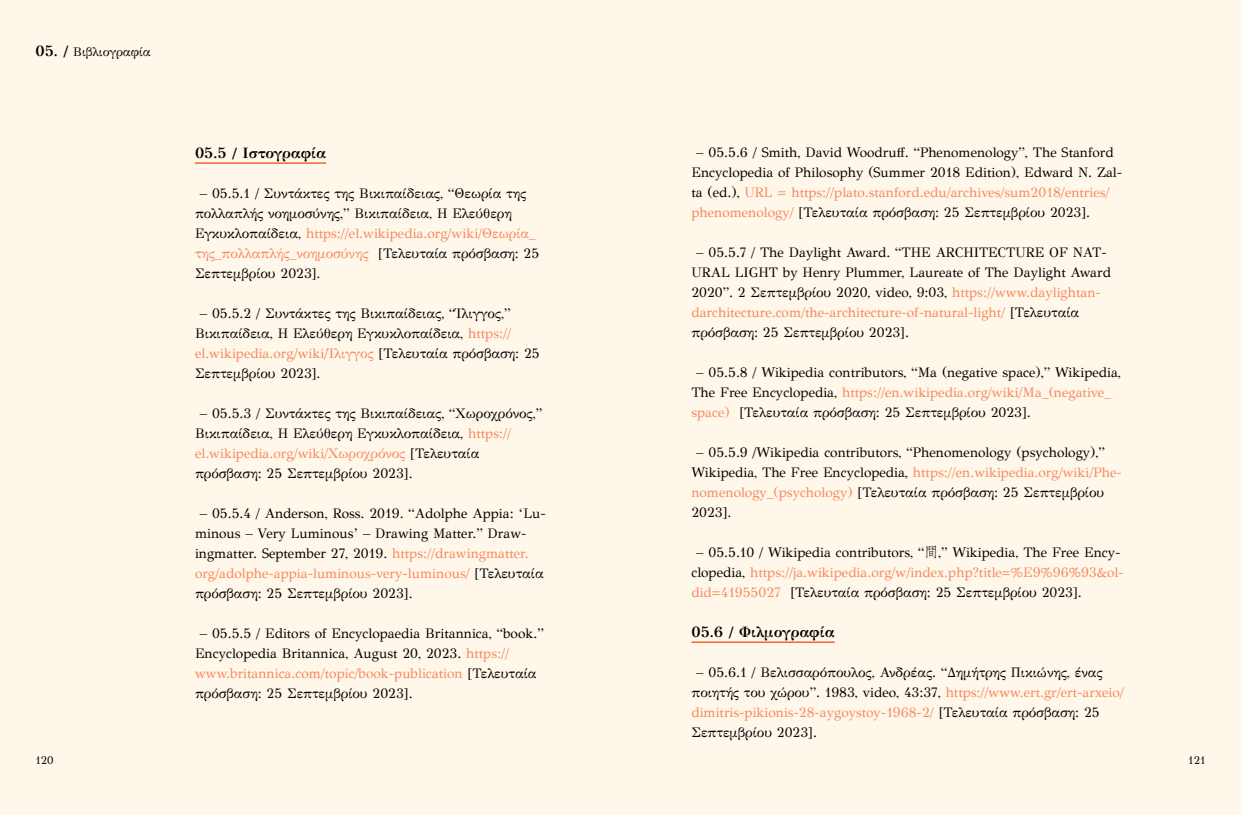
<style>
.page{position:relative;width:1241px;height:815px;background:#fff}
.page>*{position:absolute;margin:0;border:0;box-sizing:border-box;transform-origin:0 0}
.t1{font:700 15px "GFS Didot";color:#000}
.t2{font:13.75px/20px "GFS Didot";color:#000}
.t3{font:12.5px "GFS Didot";color:#000}
.t4{font:11.25px "GFS Didot";color:#000}
.s1{font-weight:700;font-size:15px}
.s2{color:#f7875d}
.s3{font-family:"Adobe Fangsong Std"}
</style>
<div class="page">
<div style="left:0;top:0;width:1240px;height:815px;background:#fff7e9"></div>
<hr style="left:195px;top:162px;width:131px;height:2px;background:#f34705">
<hr style="left:691px;top:642px;width:143px;height:1px;background:#f34705">
<p class="t3" style="left:35px;top:41px;width:117px"><span class="s1">05. /</span> Βιβλιογραφία</p>
<p class="t1" style="left:195px;top:140px;width:133px">05.5 / Ιστογραφία</p>
<p class="t2" style="left:195px;top:182px;width:346px;text-indent:5px">– 05.5.1 / Συντάκτες της Βικιπαίδειας, “Θεωρία της πολλαπλής νοημοσύνης,” Βικιπαίδεια, Η Ελεύθερη Εγκυκλοπαίδεια, <span class="s2">https://el.wikipedia.org/wiki/Θεωρία_ της_πολλαπλής_νοημοσύνης</span> [Τελευταία πρόσβαση: 25<br>Σεπτεμβρίου 2023].</p>
<p class="t2" style="left:195px;top:302px;width:346px;text-indent:5px">– 05.5.2 / Συντάκτες της Βικιπαίδειας, “Ίλιγγος,” Βικιπαίδεια, Η Ελεύθερη Εγκυκλοπαίδεια, <span class="s2">https:// el.wikipedia.org/wiki/Ίλιγγος</span> [Τελευταία πρόσβαση: 25<br>Σεπτεμβρίου 2023].</p>
<p class="t2" style="left:195px;top:402px;width:349px;text-indent:5px">– 05.5.3 / Συντάκτες της Βικιπαίδειας, “Χωροχρόνος,” Βικιπαίδεια, Η Ελεύθερη Εγκυκλοπαίδεια, <span class="s2">https:// el.wikipedia.org/wiki/Χωροχρόνος</span> [Τελευταία πρόσβαση: 25 Σεπτεμβρίου 2023].</p>
<p class="t2" style="left:195px;top:502px;width:352px;text-indent:5px">– 05.5.4 / Anderson, Ross. 2019. “Adolphe Appia: ‘Lu&shy;minous – Very Luminous’ – Drawing Matter.” Draw&shy;ingmatter. September 27, 2019. <span class="s2">https://drawingmatter. org/adolphe-appia-luminous-very-luminous/</span> [Τελευταία πρόσβαση: 25 Σεπτεμβρίου 2023].</p>
<p class="t2" style="left:195px;top:622px;width:350px;text-indent:5px">– 05.5.5 / Editors of Encyclopaedia Britannica, “book.” Encyclopedia Britannica, August 20, 2023. <span class="s2">https:// www.britannica.com/topic/book-publication</span> [Τελευταία πρόσβαση: 25 Σεπτεμβρίου 2023].</p>
<p class="t2" style="left:691px;top:141px;width:432px;text-indent:5px">– 05.5.6 / Smith, David Woodruff. “Phenomenology”, The Stanford Encyclopedia of Philosophy (Summer 2018 Edition), Edward N. Zal&shy;ta (ed.), <span class="s2">URL = https://plato.stanford.edu/archives/sum2018/entries/ phenomenology/</span> [Τελευταία πρόσβαση: 25 Σεπτεμβρίου 2023].</p>
<p class="t2" style="left:691px;top:241px;width:421px;text-indent:5px">– 05.5.7 / The Daylight Award. “THE ARCHITECTURE OF NAT-URAL LIGHT by Henry Plummer, Laureate of The Daylight Award 2020”. 2 Σεπτεμβρίου 2020, video, 9:03, <span class="s2">https://www.daylightan&shy;darchitecture.com/the-architecture-of-natural-light/</span> [Τελευταία πρόσβαση: 25 Σεπτεμβρίου 2023].</p>
<p class="t2" style="left:691px;top:361px;width:431px;text-indent:5px">– 05.5.8 / Wikipedia contributors, “Ma (negative space),” Wikipedia,<br>The Free Encyclopedia, <span class="s2">https://en.wikipedia.org/wiki/Ma_(negative_ space)</span> [Τελευταία πρόσβαση: 25 Σεπτεμβρίου 2023].</p>
<p class="t2" style="left:691px;top:441px;width:432px;text-indent:5px">– 05.5.9 /Wikipedia contributors, “Phenomenology (psychology),” Wikipedia, The Free Encyclopedia, <span class="s2">https://en.wikipedia.org/wiki/Phe&shy;nomenology_(psychology)</span> [Τελευταία πρόσβαση: 25 Σεπτεμβρίου 2023].</p>
<p class="t2" style="left:691px;top:541px;width:434px;text-indent:5px">– 05.5.10 / Wikipedia contributors, “<span class="s3">間</span>,” Wikipedia, The Free Ency&shy;clopedia, <span class="s2">https://ja.wikipedia.org/w/index.php?title=%E9%96%93&amp;ol&shy;did=41955027</span> [Τελευταία πρόσβαση: 25 Σεπτεμβρίου 2023].</p>
<p class="t1" style="left:691px;top:619px;width:145px">05.6 / Φιλμογραφία</p>
<p class="t2" style="left:691px;top:661px;width:434px;text-indent:5px">– 05.6.1 / Βελισσαρόπουλος, Ανδρέας. “Δημήτρης Πικιώνης, ένας ποιητής του χώρου”. 1983, video, 43:37, <span class="s2">https://www.ert.gr/ert-arxeio/ dimitris-pikionis-28-aygoystoy-1968-2/</span> [Τελευταία πρόσβαση: 25<br>Σεπτεμβρίου 2023].</p>
<p class="t4" style="left:35px;top:751px;width:20px">120</p>
<p class="t4" style="left:1187px;top:751px;width:19px">121</p>
</div>
